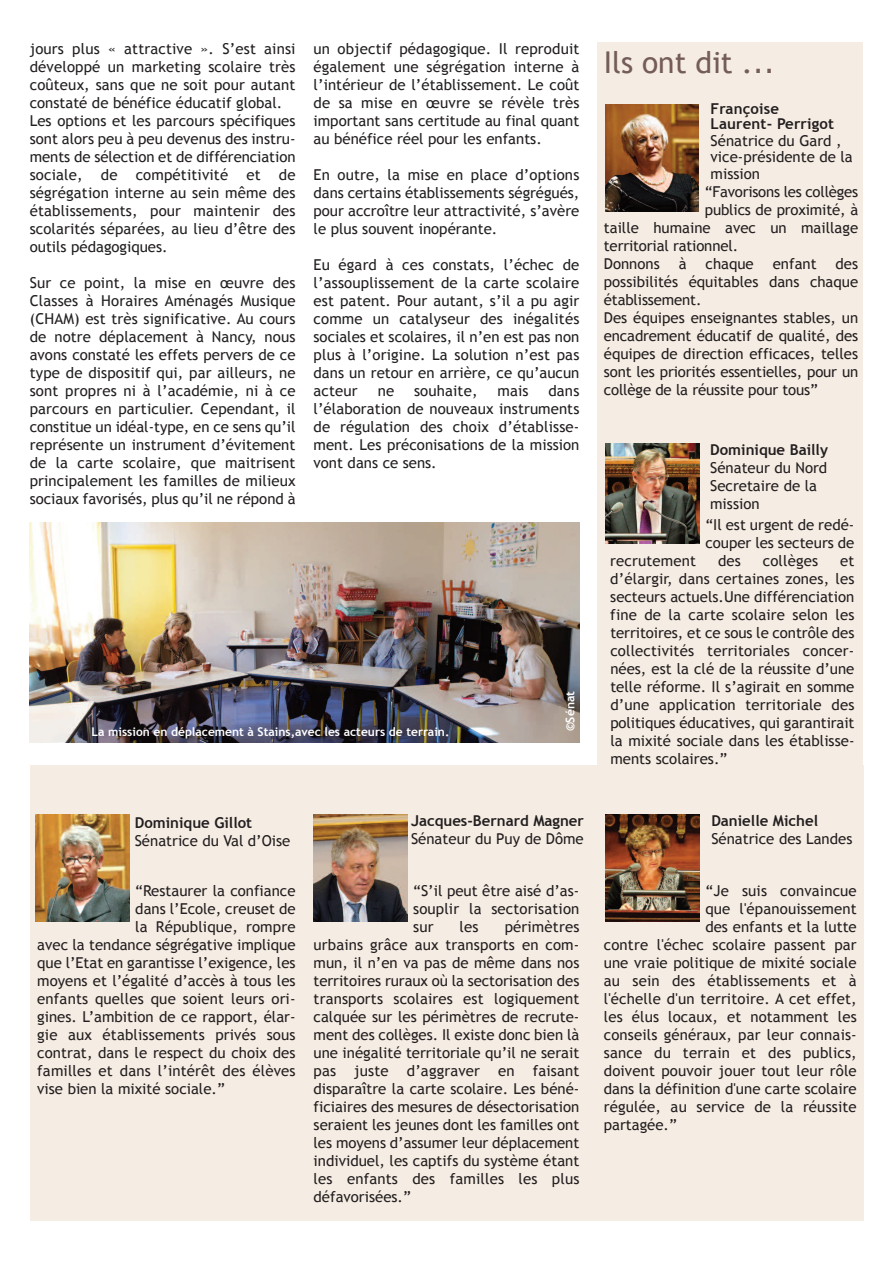
<style>
.page{position:relative;width:893px;height:1263px;background:#fff}
.page>*{position:absolute;margin:0;border:0;box-sizing:border-box;transform-origin:0 0}
.t1{font:30px "Trebuchet MS";color:#735c5a}
.t2{font:15px/18px "Trebuchet MS";color:#231f20;text-align:justify}
.t3{font:700 15px/15px "Trebuchet MS";color:#231f20}
.t4{font:700 12px "Trebuchet MS";color:#fff}
.s1{font-family:"Verdana"}
</style>
<div class="page">
<div style="left:597px;top:43px;width:266px;height:722px;background:#f5ece3"></div>
<div style="left:30px;top:765px;width:833px;height:455px;background:#f5ece3"></div>
<img style="left:314px;top:815px;width:93px;height:106px">
<img style="left:606px;top:815px;width:93px;height:106px">
<img style="left:605px;top:105px;width:94px;height:106px">
<img style="left:606px;top:444px;width:93px;height:100px">
<img style="left:36px;top:815px;width:93px;height:106px">
<img style="left:30px;top:523px;width:549px;height:219px">
<p class="t2" style="left:30px;top:39px;width:267px;text-align:left">jours plus « attractive ». S’est ainsi développé un marketing scolaire très coûteux, sans que ne soit pour autant constaté de bénéfice éducatif global.<br>Les options et les parcours spécifiques sont alors peu à peu devenus des instru&shy;ments de sélection et de différenciation sociale, de compétitivité et de ségrégation interne au sein même des établissements, pour maintenir des scolarités séparées, au lieu d’être des outils pédagogiques.</p>
<p class="t2" style="left:30px;top:273px;width:267px">Sur ce point, la mise en œuvre des Classes à Horaires Aménagés Musique (CHAM) est très significative. Au cours de notre déplacement à Nancy, nous avons constaté les effets pervers de ce type de dispositif qui, par ailleurs, ne sont propres ni à l’académie, ni à ce parcours en particulier. Cependant, il constitue un idéal-type, en ce sens qu’il représente un instrument d’évitement de la carte scolaire, que maitrisent principalement les familles de milieux sociaux favorisés, plus qu’il ne répond à</p>
<p class="t2" style="left:314px;top:39px;width:267px">un objectif pédagogique. Il reproduit également une ségrégation interne à l’intérieur de l’établissement. Le coût de sa mise en œuvre se révèle très important sans certitude au final quant au bénéfice réel pour les enfants.</p>
<p class="t2" style="left:314px;top:165px;width:267px">En outre, la mise en place d’options dans certains établissements ségrégués, pour accroître leur attractivité, s’avère le plus souvent inopérante.</p>
<p class="t2" style="left:314px;top:255px;width:267px">Eu égard à ces constats, l’échec de l’assouplissement de la carte scolaire est patent. Pour autant, s’il a pu agir comme un catalyseur des inégalités sociales et scolaires, il n’en est pas non plus à l’origine. La solution n’est pas dans un retour en arrière, ce qu’aucun acteur</p>
<p class="t2" style="left:314px;top:381px;width:267px;text-indent:235px">dans l’élaboration de nouveaux instruments de régulation des choix d’établisse&shy;ment. Les préconisations de la mission vont dans ce sens.</p>
<p class="t2" style="left:378px;top:381px;width:18px">ne</p>
<p class="t2" style="left:414px;top:381px;width:65px">souhaite,</p>
<p class="t2" style="left:497px;top:381px;width:33px">mais</p>
<p class="t4" style="left:92px;top:724px;width:359px">La mission en déplacement à Stains,avec les acteurs de terrain.</p>
<p class="t4" style="left:563px;top:731px;width:41px;rotate:-90deg">©Sénat</p>
<p class="t3" style="left:135px;top:815px;width:119px">Dominique Gillot</p>
<p class="t2" style="left:135px;top:832px;width:157px">Sénatrice du Val d’Oise</p>
<p class="t2" style="left:135px;top:882px;width:162px">“Restaurer la confiance</p>
<p class="t2" style="left:135px;top:900px;width:162px">dans l’Ecole, creuset de</p>
<p class="t2" style="left:135px;top:918px;width:162px">la République, rompre</p>
<p class="t2" style="left:37px;top:936px;width:260px">avec la tendance ségrégative implique</p>
<p class="t2" style="left:37px;top:954px;width:260px">que l’Etat en garantisse l’exigence, les</p>
<p class="t2" style="left:37px;top:972px;width:260px">moyens et l’égalité d’accès à tous les</p>
<p class="t2" style="left:37px;top:990px;width:260px">enfants quelles que soient leurs ori-</p>
<p class="t2" style="left:37px;top:1008px;width:260px">gines. L’ambition de ce rapport, élar-</p>
<p class="t2" style="left:37px;top:1026px;width:260px">gie aux établissements privés sous</p>
<p class="t2" style="left:37px;top:1044px;width:260px">contrat, dans le respect du choix des</p>
<p class="t2" style="left:37px;top:1062px;width:260px">familles et dans l’intérêt des élèves</p>
<p class="t2" style="left:37px;top:1080px;width:189px">vise bien la mixité sociale.”</p>
<p class="t3" style="left:411px;top:813px;width:174px">Jacques-Bernard Magner</p>
<p class="t2" style="left:411px;top:829px;width:174px">Sénateur du Puy de Dôme</p>
<p class="t2" style="left:413px;top:881px;width:168px">“S’il peut être aisé d’as&shy;souplir la sectorisation sur</p>
<p class="t2" style="left:314px;top:917px;width:267px;text-indent:191px">périmètres urbains grâce aux transports en com&shy;mun, il n’en va pas de même dans nos territoires ruraux où la sectorisation des transports scolaires est logiquement calquée sur les périmètres de recrute&shy;ment des collèges. Il existe donc bien là une inégalité territoriale qu’il ne serait pas juste d’aggraver en faisant disparaître la carte scolaire. Les béné&shy;ficiaires des mesures de désectorisation seraient les jeunes dont les familles ont les moyens d’assumer leur déplacement individuel, les captifs du système étant les enfants des familles les plus défavorisées.”</p>
<p class="t2" style="left:460px;top:917px;width:20px">les</p>
<h1 class="t1" style="left:604px;top:45px;width:172px">Ils ont dit .<span class="s1">..</span></h1>
<p class="t3" style="left:711px;top:101px;width:125px">Françoise<br>Laurent- Perrigot</p>
<p class="t2" style="left:711px;top:132px;width:144px;line-height:16.5px;text-align:left">Sénatrice du Gard , vice-présidente de la mission</p>
<p class="t2" style="left:705px;top:183px;width:155px">“Favorisons les collèges</p>
<p class="t2" style="left:705px;top:201px;width:155px">publics de proximité, à</p>
<p class="t2" style="left:604px;top:219px;width:256px">taille humaine avec un maillage</p>
<p class="t2" style="left:604px;top:237px;width:136px">territorial rationnel.</p>
<p class="t2" style="left:604px;top:255px;width:57px">Donnons</p>
<p class="t2" style="left:679px;top:255px;width:9px">à</p>
<p class="t2" style="left:706px;top:255px;width:50px">chaque</p>
<p class="t2" style="left:773px;top:255px;width:45px">enfant</p>
<p class="t2" style="left:604px;top:255px;width:256px;text-align:left;text-indent:232px">des possibilités équitables dans chaque établissement.<br>Des équipes enseignantes stables, un encadrement éducatif de qualité, des équipes de direction efficaces, telles sont les priorités essentielles, pour un collège de la réussite pour tous”</p>
<p class="t3" style="left:710px;top:442px;width:119px">Dominique Bailly</p>
<p class="t2" style="left:710px;top:459px;width:119px;text-align:left">Sénateur du Nord<br>Secretaire de la mission</p>
<p class="t2" style="left:705px;top:515px;width:151px">“Il est urgent de redé&shy;couper les secteurs de</p>
<p class="t2" style="left:610px;top:552px;width:87px">recrutement</p>
<p class="t2" style="left:718px;top:552px;width:24px">des</p>
<p class="t2" style="left:763px;top:551px;width:57px">collèges</p>
<p class="t2" style="left:610px;top:551px;width:246px;text-indent:230px">et d’élargir, dans certaines zones, les secteurs actuels.Une différenciation fine de la carte scolaire selon les territoires, et ce sous le contrôle des collectivités territoriales concer&shy;nées, est la clé de la réussite d’une telle réforme. Il s’agirait en somme d’une application territoriale des politiques éducatives, qui garantirait la mixité sociale dans les établisse&shy;ments scolaires.”</p>
<p class="t3" style="left:711px;top:813px;width:108px">Danielle Michel</p>
<p class="t2" style="left:711px;top:829px;width:143px">Sénatrice des Landes</p>
<p class="t2" style="left:705px;top:882px;width:153px">“Je suis convaincue</p>
<p class="t2" style="left:705px;top:900px;width:153px">que l'épanouissement</p>
<p class="t2" style="left:705px;top:918px;width:153px">des enfants et la lutte</p>
<p class="t2" style="left:604px;top:936px;width:254px">contre l'échec scolaire passent par</p>
<p class="t2" style="left:604px;top:954px;width:254px">une vraie politique de mixité sociale</p>
<p class="t2" style="left:604px;top:972px;width:254px">au sein des établissements et à</p>
<p class="t2" style="left:604px;top:990px;width:254px">l'échelle d'un territoire. A cet effet,</p>
<p class="t2" style="left:604px;top:1008px;width:254px">les élus locaux, et notamment les</p>
<p class="t2" style="left:604px;top:1026px;width:254px">conseils généraux, par leur connais-</p>
<p class="t2" style="left:604px;top:1044px;width:254px">sance du terrain et des publics,</p>
<p class="t2" style="left:604px;top:1062px;width:254px">doivent pouvoir jouer tout leur rôle</p>
<p class="t2" style="left:604px;top:1080px;width:254px">dans la définition d'une carte scolaire</p>
<p class="t2" style="left:604px;top:1098px;width:254px">régulée, au service de la réussite</p>
<p class="t2" style="left:604px;top:1116px;width:75px">partagée.”</p>
</div>
